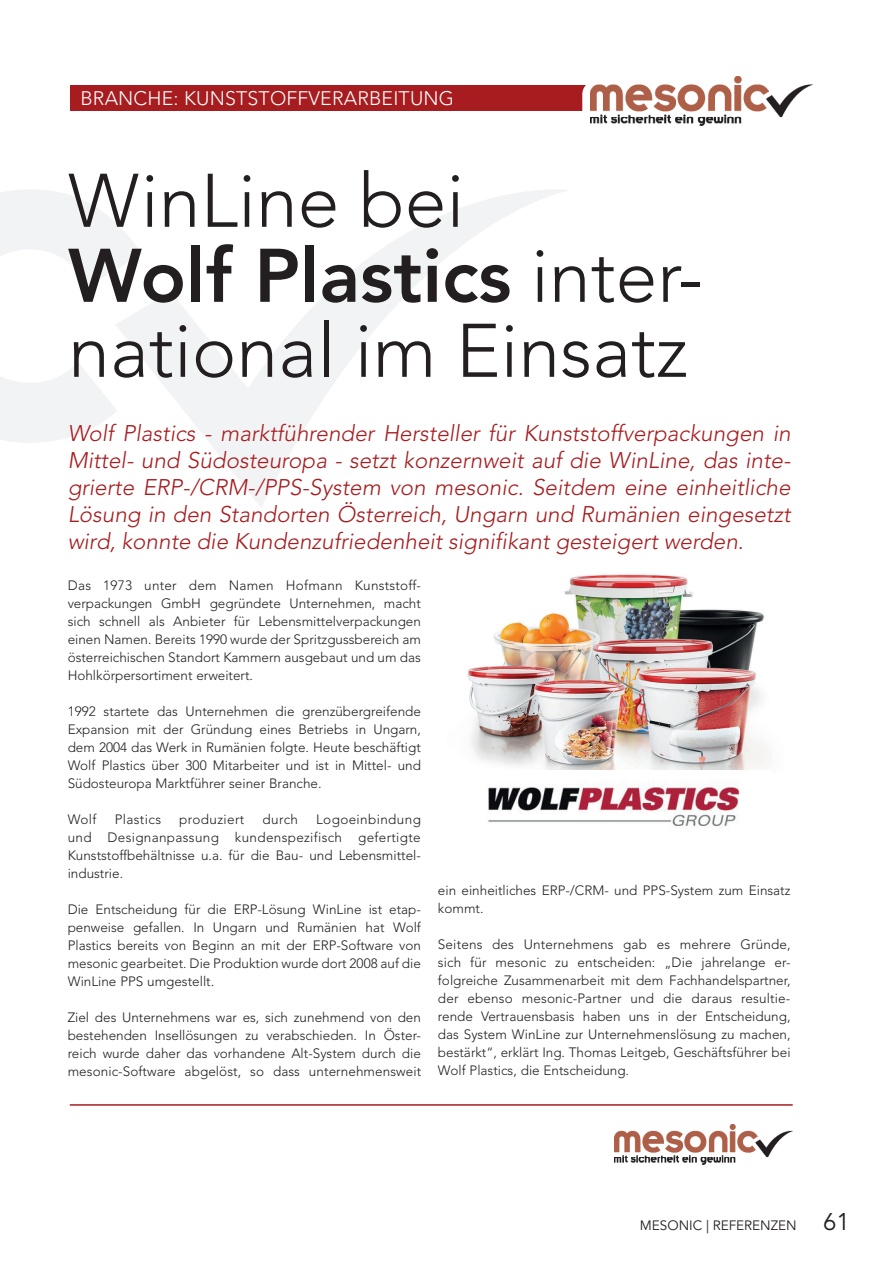
<style>
.page{position:relative;width:893px;height:1263px;background:#fff}
.page>*{position:absolute;margin:0;border:0;box-sizing:border-box;transform-origin:0 0}
.t1{font:300 75px/75px "Avenir LT Pro";color:#231f20}
.t2{font:italic 300 22.5px/27px "Avenir LT Pro";color:#a61c1f;text-align:justify}
.t3{font:300 19.5px "Avenir LT Pro";letter-spacing:.01em;color:#fff}
.t4{font:300 13.5px/18px "Avenir LT Pro";color:#231f20;text-align:justify}
.t5{font:13.5px "Avenir LT Pro";color:#231f20}
.t6{font:300 13.5px "Avenir LT Pro";letter-spacing:.03em;color:#231f20}
.s1{font-weight:800}
.s2{font-size:24px}
</style>
<div class="page">
<div style="left:70px;top:85px;width:517px;height:25px;background:#a61c1f"></div>
<svg style="left:582px;top:85px;width:5px;height:26px"></svg>
<img style="left:590px;top:76px;width:223px;height:50px">
<svg style="left:143px;top:190px;width:425px;height:317px"></svg>
<svg style="left:0;top:190px;width:143px;height:253px"></svg>
<hr style="left:70px;top:1104px;width:723px;height:2px;background:#a61c1f">
<img style="left:614px;top:1125px;width:179px;height:39px">
<img style="left:467px;top:574px;width:300px;height:196px">
<img style="left:488px;top:781px;width:252px;height:45px">
<h3 class="t3" style="left:80px;top:87px;width:375px">BRANCHE: KUNSTSTOFFVERARBEITUNG</h3>
<h1 class="t1" style="left:68px;top:164px;width:636px">WinLine bei<br><span class="s1">Wolf Plastics</span> inter&shy;national im Einsatz</h1>
<p class="t2" style="left:68px;top:420px;width:724px">Wolf Plastics - marktführender Hersteller für Kunststoffverpackungen in Mittel- und Südosteuropa - setzt konzernweit auf die WinLine, das inte&shy;grierte ERP-/CRM-/PPS-System von mesonic. Seitdem eine einheitliche Lösung in den Standorten Österreich, Ungarn und Rumänien eingesetzt wird, konnte die Kundenzufriedenheit signifikant gesteigert werden.</p>
<p class="t4" style="left:68px;top:576px;width:355px">Das 1973 unter dem Namen Hofmann Kunststoff&shy;verpackungen GmbH gegründete Unternehmen, macht sich schnell als Anbieter für Lebensmittelverpackungen einen Namen. Bereits 1990 wurde der Spritzgussbereich am österreichischen Standort Kammern ausgebaut und um das Hohlkörpersortiment erweitert.</p>
<p class="t4" style="left:68px;top:702px;width:355px">1992 startete das Unternehmen die grenzübergreifende Expansion mit der Gründung eines Betriebs in Ungarn, dem 2004 das Werk in Rumänien folgte. Heute beschäftigt Wolf Plastics über 300 Mitarbeiter und ist in Mittel- und Südosteuropa Marktführer seiner Branche.</p>
<p class="t4" style="left:68px;top:810px;width:30px">Wolf</p>
<p class="t6" style="left:115px;top:811px;width:48px">Plastics</p>
<p class="t6" style="left:179px;top:811px;width:67px">produziert</p>
<p class="t4" style="left:263px;top:810px;width:37px">durch</p>
<p class="t4" style="left:68px;top:810px;width:355px;text-indent:248px">Logoeinbindung und Designanpassung kundenspezifisch gefertigte Kunststoffbehältnisse u.a. für die Bau- und Lebensmittel&shy;industrie.</p>
<p class="t4" style="left:68px;top:900px;width:355px">Die Entscheidung für die ERP-Lösung WinLine ist etap&shy;penweise gefallen. In Ungarn und Rumänien hat Wolf Plastics bereits von Beginn an mit der ERP-Software von mesonic gearbeitet. Die Produktion wurde dort 2008 auf die WinLine PPS umgestellt.</p>
<p class="t4" style="left:68px;top:1008px;width:355px">Ziel des Unternehmens war es, sich zunehmend von den bestehenden Insellösungen zu verabschieden. In Öster&shy;reich wurde daher das vorhandene Alt-System durch die mesonic-Software abgelöst, so dass unternehmensweit</p>
<p class="t4" style="left:438px;top:881px;width:354px">ein einheitliches ERP-/CRM- und PPS-System zum Einsatz kommt.</p>
<p class="t4" style="left:438px;top:935px;width:354px">Seitens des Unternehmens gab es mehrere Gründe, sich für mesonic zu entscheiden: „Die jahrelange er&shy;folgreiche Zusammenarbeit mit dem Fachhandelspartner, der ebenso mesonic-Partner und die daraus resultie&shy;rende Vertrauensbasis haben uns in der Entscheidung, das System WinLine zur Unternehmenslösung zu machen, bestärkt“, erklärt Ing. Thomas Leitgeb, Geschäftsführer bei Wolf Plastics, die Entscheidung.</p>
<p class="t5" style="left:640px;top:1217px;width:211px">MESONIC | REFERENZEN <span class="s2">61</span></p>
</div>
